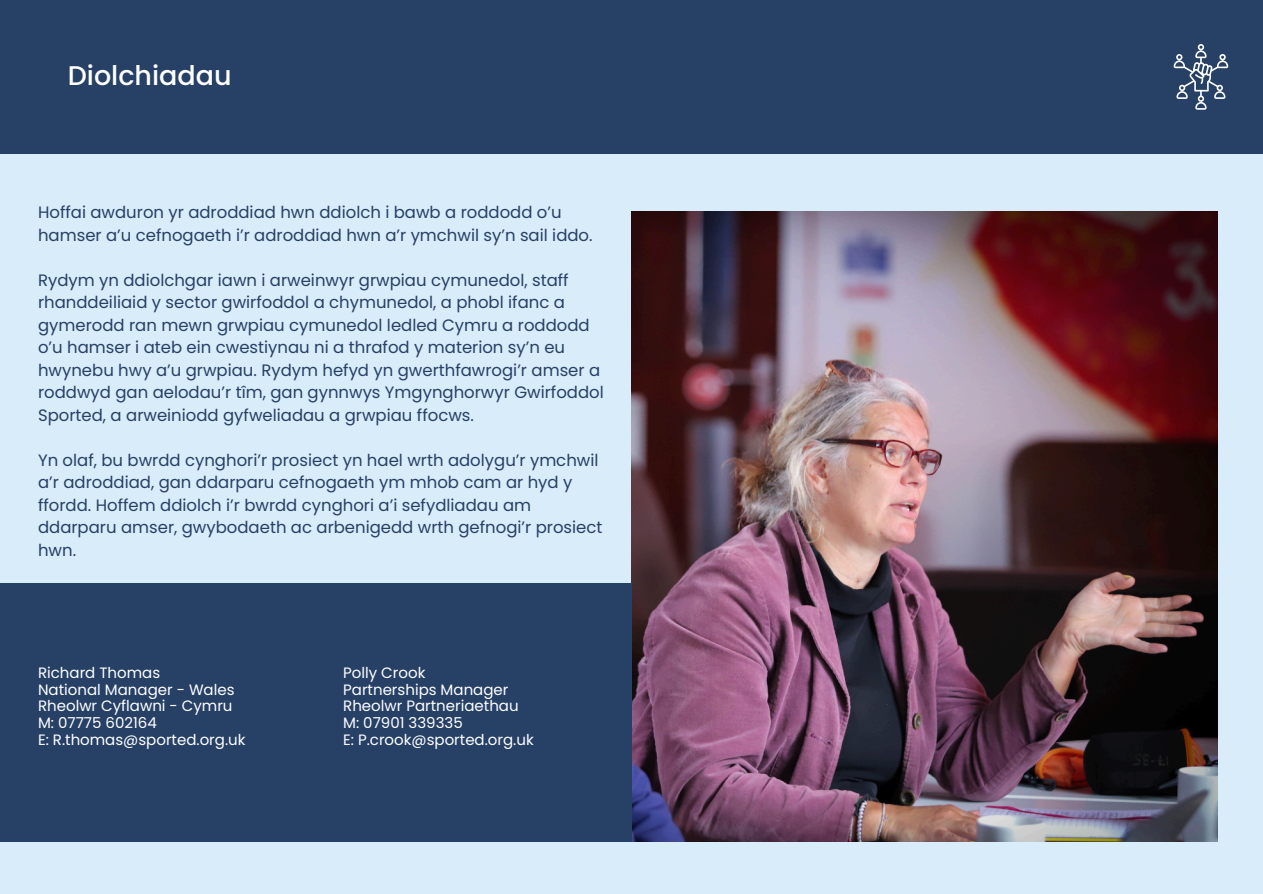
<style>
.page{position:relative;width:1263px;height:894px;background:#fff}
.page>*{position:absolute;margin:0;border:0;box-sizing:border-box;transform-origin:0 0}
.t1{font:500 27px "Poppins";color:#fff}
.t2{font:16.5px/22.5px "Poppins";color:#264066}
.t3{font:15px "Poppins";color:#fff}
</style>
<div class="page">
<div style="left:0;top:0;width:1263px;height:893px;background:#d9ecf9"></div>
<div style="left:0;top:0;width:1263px;height:154px;background:#264066"></div>
<img style="left:631px;top:211px;width:586px;height:630px">
<svg style="left:1174px;top:44px;width:54px;height:65px"></svg>
<div style="left:0;top:583px;width:631px;height:258px;background:#264066"></div>
<p class="t1" style="left:68px;top:57px;width:165px">Diolchiadau</p>
<p class="t2" style="left:38px;top:201px;width:556px">Hoffai awduron yr adroddiad hwn ddiolch i bawb a roddodd o’u hamser a’u cefnogaeth i’r adroddiad hwn a’r ymchwil sy’n sail iddo.</p>
<p class="t2" style="left:38px;top:268px;width:567px">Rydym yn ddiolchgar iawn i arweinwyr grwpiau cymunedol, staff rhanddeiliaid y sector gwirfoddol a chymunedol, a phobl ifanc a gymerodd ran mewn grwpiau cymunedol ledled Cymru a roddodd o’u hamser i ateb ein cwestiynau ni a thrafod y materion sy’n eu hwynebu hwy a’u grwpiau. Rydym hefyd yn gwerthfawrogi’r amser a roddwyd gan aelodau’r tîm, gan gynnwys Ymgynghorwyr Gwirfoddol Sported, a arweiniodd gyfweliadau a grwpiau ffocws.</p>
<p class="t2" style="left:38px;top:448px;width:566px">Yn olaf, bu bwrdd cynghori’r prosiect yn hael wrth adolygu’r ymchwil a’r adroddiad, gan ddarparu cefnogaeth ym mhob cam ar hyd y ffordd. Hoffem ddiolch i’r bwrdd cynghori a’i sefydliadau am ddarparu amser, gwybodaeth ac arbenigedd wrth gefnogi’r prosiect hwn.</p>
<p class="t3" style="left:38px;top:661px;width:124px">Richard Thomas</p>
<p class="t3" style="left:38px;top:678px;width:198px">National Manager - Wales</p>
<p class="t3" style="left:38px;top:695px;width:196px">Rheolwr Cyflawni - Cymru</p>
<p class="t3" style="left:38px;top:712px;width:120px">M: 07775 602164</p>
<p class="t3" style="left:38px;top:729px;width:209px">E: R.thomas@sported.org.uk</p>
<p class="t3" style="left:343px;top:661px;width:84px">Polly Crook</p>
<p class="t3" style="left:343px;top:678px;width:167px">Partnerships Manager</p>
<p class="t3" style="left:343px;top:695px;width:177px">Rheolwr Partneriaethau</p>
<p class="t3" style="left:343px;top:712px;width:121px">M: 07901 339335</p>
<p class="t3" style="left:343px;top:729px;width:192px">E: P.crook@sported.org.uk</p>
</div>
